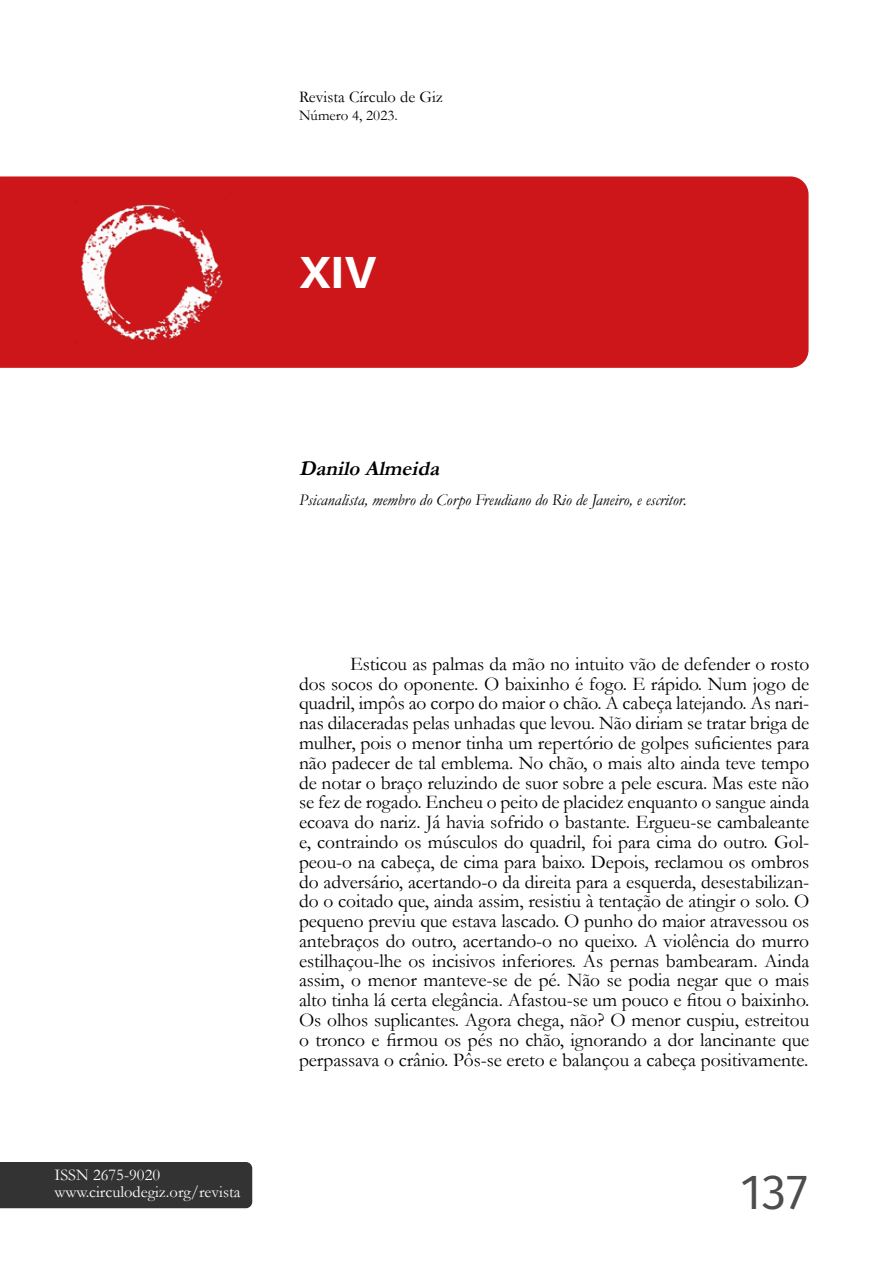
<style>
.page{position:relative;width:893px;height:1263px;background:#fff}
.page>*{position:absolute;margin:0;border:0;box-sizing:border-box;transform-origin:0 0}
.t1{font:49.5px "Fira Sans";color:#4d4d4d}
.t2{font:800 45px "Aileron";color:#fff}
.t3{font:italic 700 21px "Garamond";color:#000}
.t4{font:19.5px/19.8px "Garamond";letter-spacing:-.005em;color:#000;text-align:justify}
.t5{font:italic 16.5px "Garamond";color:#000}
.t6{font:16.5px/16.5px "Garamond";color:#fff}
.t7{font:16.5px "Garamond";color:#000}
.t8{font:15px "Garamond";color:#000}
</style>
<div class="page">
<div style="left:0;top:1162px;width:252px;height:46px;background:#333"></div>
<div style="left:0;top:176px;width:809px;height:192px;background:#cd1619"></div>
<img style="left:74px;top:199px;width:152px;height:146px">
<p class="t7" style="left:299px;top:85px;width:145px">Revista Círculo de Giz</p>
<p class="t8" style="left:299px;top:105px;width:100px">Número 4, 2023.</p>
<h2 class="t2" style="left:299px;top:246px;width:78px">XIV</h2>
<p class="t3" style="left:299px;top:454px;width:148px">DaniloAlmeida</p>
<p class="t5" style="left:299px;top:489px;width:389px">Psicanalista, membro do Corpo Freudiano do Rio de Janeiro, e escritor.</p>
<p class="t6" style="left:55px;top:1166px;width:187px">ISSN 2675-9020 www.circulodegiz.org/revista</p>
<p class="t4" style="left:299px;top:653px;width:512px;text-indent:51px">Esticou as palmas da mão no intuito vão de defender o rosto dos socos do oponente. O baixinho é fogo. E rápido. Num jogo de quadril, impôs ao corpo do maior o chão. A cabeça latejando. As nari&shy;nas dilaceradas pelas unhadas que levou. Não diriam se tratar briga de mulher, pois o menor tinha um repertório de golpes suficientes para não padecer de tal emblema. No chão, o mais alto ainda teve tempo de notar o braço reluzindo de suor sobre a pele escura. Mas este não se fez de rogado. Encheu o peito de placidez enquanto o sangue ainda ecoava do nariz. Já havia sofrido o bastante. Ergueu-se cambaleante e, contraindo os músculos do quadril, foi para cima do outro. Gol&shy;peou-o na cabeça, de cima para baixo. Depois, reclamou os ombros do adversário, acertando-o da direita para a esquerda, desestabilizan&shy;do o coitado que, ainda assim, resistiu à tentação de atingir o solo. O pequeno previu que estava lascado. O punho do maior atravessou os antebraços do outro, acertando-o no queixo. A violência do murro estilhaçou-lhe os incisivos inferiores. As pernas bambearam. Ainda assim, o menor manteve-se de pé. Não se podia negar que o mais alto tinha lá certa elegância. Afastou-se um pouco e fitou o baixinho.<br>Os olhos suplicantes. Agora chega, não? O menor cuspiu, estreitou o tronco e firmou os pés no chão, ignorando a dor lancinante que perpassava o crânio. Pôs-se ereto e balançou a cabeça positivamente.</p>
<h1 class="t1" style="left:741px;top:1155px;width:69px">137</h1>
</div>
